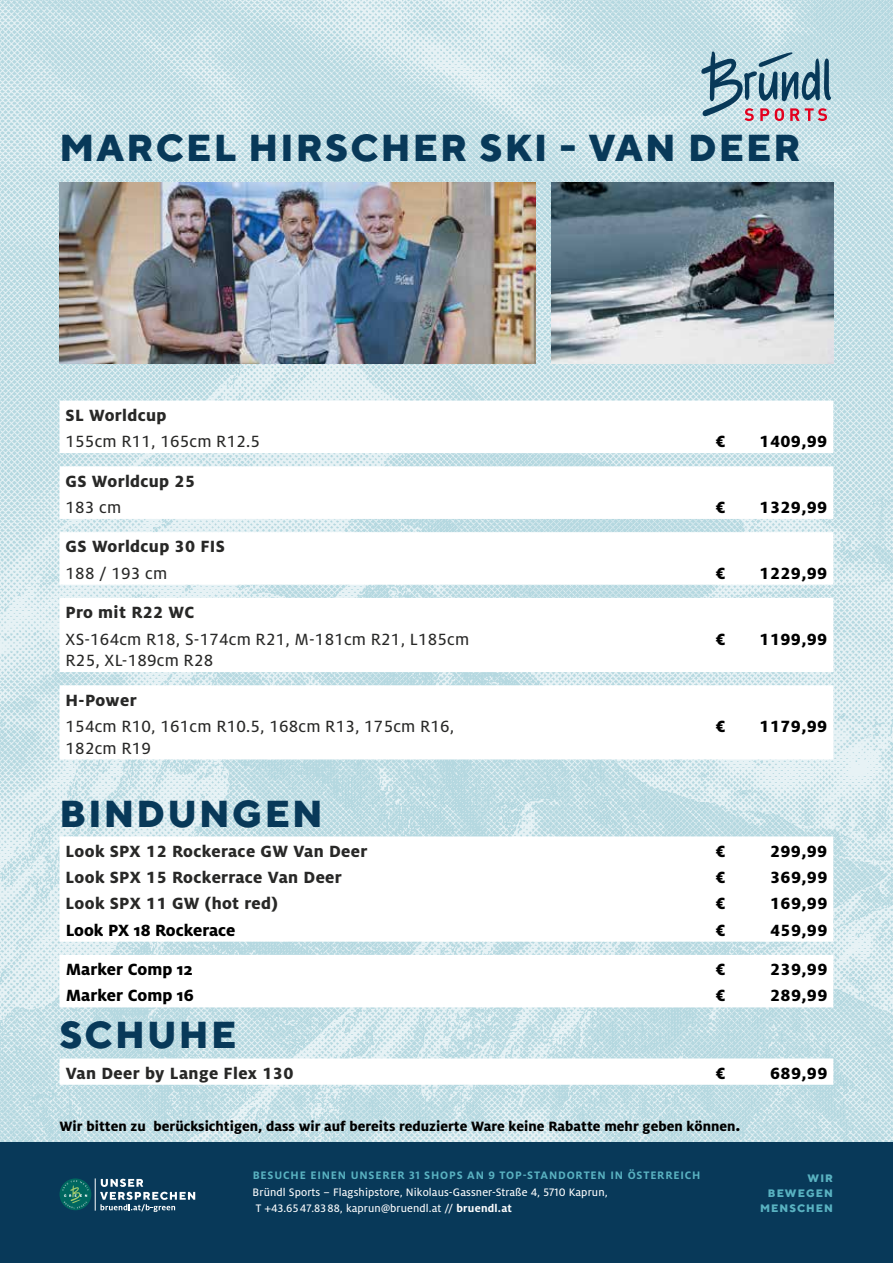
<style>
.page{position:relative;width:893px;height:1263px;background:#fff}
.page>*{position:absolute;margin:0;border:0;box-sizing:border-box;transform-origin:0 0}
.t1{font:800 37.5px "TT Norms";letter-spacing:.06em;color:#083959}
.t2{font:800 18px "Milo Pro";letter-spacing:.02em;color:#282827}
.t3{font:18px/21.6px "Milo Pro Text";letter-spacing:.01em;color:#282827}
.t4{font:800 18px "Milo Pro";letter-spacing:.02em;color:#000}
.t5{font:800 18px "Milo Pro";color:#000}
.t6{font:800 15px "Milo Pro";color:#000}
.t7{font:12px/16.5px "Milo Pro Text";letter-spacing:.01em;color:#fff}
.t8{font:700 12px "Milo Pro";letter-spacing:.07em;color:#59b2c1}
.t9{font:800 10.8px/14.9px "TT Norms";letter-spacing:.1em;color:#59b2c1;text-align:right}
.s1{font-size:18px}
.s2{font-family:"Milo Pro";font-weight:700}
</style>
<div class="page">
<img style="left:0;top:0;width:893px;height:1142px">
<svg style="left:701px;top:51px;width:130px;height:70px"></svg>
<div style="left:0;top:1142px;width:893px;height:121px;background:#083959"></div>
<hr style="left:95px;top:1178px;width:1px;height:32px;background:#fff">
<svg style="left:100px;top:1179px;width:95px;height:33px"></svg>
<div style="left:60px;top:1178px;width:31px;height:32px;background:#00675f;border-radius:50%"></div>
<svg style="left:62px;top:1180px;width:27px;height:28px"></svg>
<img style="left:60px;top:183px;width:476px;height:181px">
<svg style="left:60px;top:401px;width:773px;height:684px"></svg>
<img style="left:551px;top:183px;width:282px;height:180px">
<h1 class="t1" style="left:60px;top:124px;width:742px">MARCEL HIRSCHER SKI - VAN DEER</h1>
<p class="t2" style="left:66px;top:405px;width:102px">SL Worldcup</p>
<p class="t3" style="left:66px;top:431px;width:196px">155cm R11, 165cm R12.5</p>
<p class="t4" style="left:715px;top:431px;width:12px">€</p>
<p class="t4" style="left:759px;top:431px;width:69px">1409,99</p>
<p class="t2" style="left:66px;top:471px;width:131px">GS Worldcup 25</p>
<p class="t3" style="left:66px;top:497px;width:57px">183 cm</p>
<p class="t4" style="left:715px;top:497px;width:12px">€</p>
<p class="t4" style="left:760px;top:497px;width:69px">1329,99</p>
<p class="t2" style="left:66px;top:536px;width:161px">GS Worldcup 30 FIS</p>
<p class="t3" style="left:66px;top:562px;width:103px">188 / 193 cm</p>
<p class="t4" style="left:715px;top:563px;width:12px">€</p>
<p class="t4" style="left:760px;top:563px;width:69px">1229,99</p>
<p class="t2" style="left:66px;top:602px;width:130px">Pro mit R22 WC</p>
<p class="t3" style="left:66px;top:628px;width:405px">XS-164cm R18, S-174cm R21, M-181cm R21, L185cm<br>R25, XL-189cm R28</p>
<p class="t4" style="left:715px;top:628px;width:12px">€</p>
<p class="t4" style="left:760px;top:628px;width:69px">1199,99</p>
<p class="t2" style="left:66px;top:689px;width:73px">H-Power</p>
<p class="t3" style="left:66px;top:715px;width:390px">154cm R10, 161cm R10.5, 168cm R13, 175cm R16,<br>182cm R19</p>
<p class="t4" style="left:715px;top:716px;width:12px">€</p>
<p class="t4" style="left:760px;top:716px;width:69px">1179,99</p>
<h1 class="t1" style="left:60px;top:790px;width:265px">BINDUNGEN</h1>
<p class="t2" style="left:66px;top:841px;width:303px">Look SPX 12 Rockerace GW Van Deer</p>
<p class="t4" style="left:715px;top:841px;width:12px">€</p>
<p class="t4" style="left:770px;top:841px;width:59px">299,99</p>
<p class="t2" style="left:66px;top:867px;width:278px">Look SPX 15 Rockerrace Van Deer</p>
<p class="t4" style="left:715px;top:867px;width:12px">€</p>
<p class="t4" style="left:770px;top:867px;width:59px">369,99</p>
<p class="t2" style="left:66px;top:893px;width:214px">Look SPX 11 GW (hot red)</p>
<p class="t4" style="left:716px;top:893px;width:12px">€</p>
<p class="t4" style="left:770px;top:893px;width:59px">169,99</p>
<p class="t5" style="left:66px;top:919px;width:171px">Look PX 18 Rockerace</p>
<p class="t4" style="left:716px;top:919px;width:12px">€</p>
<p class="t4" style="left:770px;top:919px;width:59px">459,99</p>
<p class="t5" style="left:66px;top:959px;width:128px">Marker Comp 12</p>
<p class="t4" style="left:716px;top:959px;width:12px">€</p>
<p class="t4" style="left:770px;top:959px;width:59px">239,99</p>
<p class="t5" style="left:66px;top:985px;width:130px">Marker Comp 16</p>
<p class="t4" style="left:716px;top:985px;width:12px">€</p>
<p class="t4" style="left:770px;top:985px;width:59px">289,99</p>
<h1 class="t1" style="left:60px;top:1011px;width:178px">SCHUHE</h1>
<p class="t2" style="left:66px;top:1063px;width:229px">Van Deer by Lange Flex 130</p>
<p class="t4" style="left:716px;top:1063px;width:12px">€</p>
<p class="t4" style="left:770px;top:1063px;width:59px">689,99</p>
<p class="t6" style="left:60px;top:1117px;width:682px">Wir bitten zu berücksichtigen, dass wir auf bereits reduzierte Ware keine Rabatte mehr geben können<span class="s1">.</span></p>
<p class="t8" style="left:253px;top:1168px;width:449px">BESUCHE EINEN UNSERER 31 SHOPS AN 9 TOP-STANDORTEN IN ÖSTERREICH</p>
<p class="t7" style="left:253px;top:1183px;width:357px">Bründl Sports – Flagshipstore, Nikolaus-Gassner-Straße 4, 5710 Kaprun,<br>T +43.6547.83 88, kaprun@bruendl.at // <span class="s2">bruendl.at</span></p>
<p class="t9" style="left:760px;top:1171px;width:74px">WIR<br>BEWEGEN<br>MENSCHEN</p>
</div>
